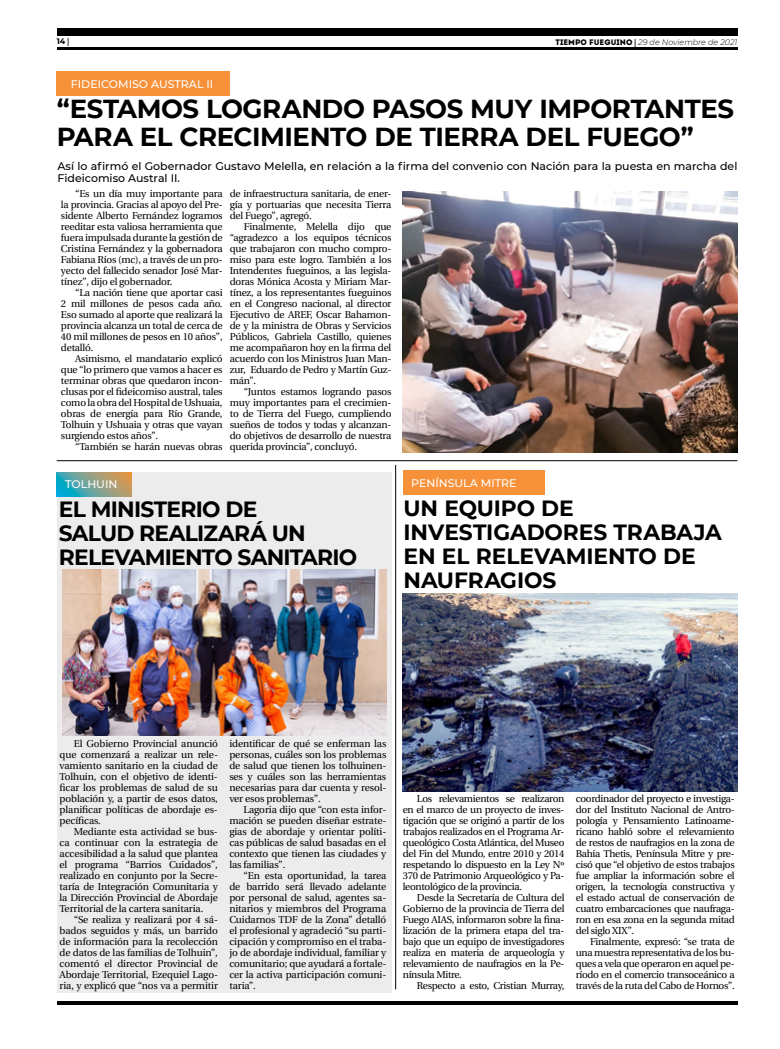
<style>
.page{position:relative;width:780px;height:1049px;background:#fff}
.page>*{position:absolute;margin:0;border:0;box-sizing:border-box;transform-origin:0 0}
.t1{font:700 26px/28px "Montserrat";letter-spacing:-.015em;color:#000}
.t2{font:700 22px/24px "Montserrat";letter-spacing:-.015em;color:#000}
.t3{font:700 22px/24px "Montserrat";letter-spacing:-.035em;color:#000}
.t4{font:500 11px/12px "Montserrat";color:#000}
.t5{font:500 11px "Montserrat";color:#fff}
.t6{font:10px/11px "Utopia";letter-spacing:-.02em;color:#000;text-align:justify}
.t7{font:italic 300 8px "Montserrat";color:#000}
.t8{font:700 8px "Montserrat";color:#000}
.s1{font-family:"Utopia"}
.s2{font-family:"Intro";font-weight:400;font-style:normal}
.s3{font-family:"Utopia";font-weight:700;font-style:normal}
</style>
<div class="page">
<hr style="left:57px;top:48px;width:680px;height:2px;background:#000">
<div style="left:57px;top:28px;width:680px;height:7px;background:#000"></div>
<hr style="left:57px;top:1001px;width:680px;height:4px;background:#000">
<div style="left:403px;top:471px;width:141px;height:24px;background:#f79139"></div>
<div style="left:57px;top:72px;width:173px;height:24px;background:#f79139"></div>
<img style="left:403px;top:191px;width:334px;height:261px">
<hr style="left:57px;top:460px;width:680px;height:1px;background:#000">
<hr style="left:395px;top:465px;width:1px;height:524px;background:#000">
<div style="left:57px;top:472px;width:334px;height:520px;background:#ececed"></div>
<svg style="left:57px;top:472px;width:75px;height:24px;background:#7ba18f"></svg>
<img style="left:62px;top:570px;width:324px;height:166px">
<img style="left:403px;top:594px;width:334px;height:197px">
<p class="t8" style="left:57px;top:35px;width:14px">14 <span class="s1">|</span></p>
<p class="t7" style="left:555px;top:36px;width:183px"><span class="s2">TIEMPO FUEGUINO</span> <span class="s3">|</span> 29 de Noviembre de 2021</p>
<p class="t5" style="left:71px;top:76px;width:144px">FIDEICOMISO AUSTRAL II</p>
<h1 class="t1" style="left:57px;top:94px;width:679px">“ESTAMOS LOGRANDO PASOS MUY IMPORTANTES<br>PARA EL CRECIMIENTO DE TIERRA DEL FUEGO”</h1>
<p class="t4" style="left:58px;top:160px;width:681px">Así lo afirmó el Gobernador Gustavo Melella, en relación a la firma del convenio con Nación para la puesta en marcha del<br>Fideicomiso Austral II.</p>
<p class="t6" style="left:61px;top:188px;width:163px;text-indent:14px">“Es un día muy importante para la provincia. Gracias al apoyo del Pre&shy;sidente Alberto Fernández logramos reeditar esta valiosa herramienta que fuera impulsada durante la gestión de Cristina Fernández y la gobernadora Fabiana Ríos (mc), a través de un pro&shy;yecto del fallecido senador José Mar&shy;tínez”, dijo el gobernador.</p>
<p class="t6" style="left:61px;top:287px;width:163px;text-indent:14px">“La nación tiene que aportar casi 2 mil millones de pesos cada año.<br>Eso sumado al aporte que realizará la provincia alcanza un total de cerca de 40 mil millones de pesos en 10 años”, detalló.</p>
<p class="t6" style="left:61px;top:353px;width:163px;text-indent:14px">Asimismo, el mandatario explicó que “lo primero que vamos a hacer es terminar obras que quedaron incon&shy;clusas por el fideicomiso austral, tales como la obra del Hospital de Ushuaia, obras de energía para Río Grande, Tolhuin y Ushuaia y otras que vayan surgiendo estos años”.</p>
<p class="t6" style="left:75px;top:441px;width:149px">“También se harán nuevas obras</p>
<p class="t6" style="left:230px;top:188px;width:163px">de infraestructura sanitaria, de ener&shy;gía y portuarias que necesita Tierra del Fuego”, agregó.</p>
<p class="t6" style="left:230px;top:221px;width:163px;text-indent:14px">Finalmente, Melella dijo que “agradezco a los equipos técnicos que trabajaron con mucho compro&shy;miso para este logro. También a los Intendentes fueguinos, a las legisla&shy;doras Mónica Acosta y Miriam Mar&shy;tínez, a los representantes fueguinos en el Congreso nacional, al director Ejecutivo de AREF, Oscar Bahamon&shy;de y la ministra de Obras y Servicios Públicos, Gabriela Castillo, quienes me acompañaron hoy en la firma del acuerdo con los Ministros Juan Man&shy;zur, Eduardo de Pedro y Martín Guz&shy;mán”.</p>
<p class="t6" style="left:230px;top:386px;width:163px;text-indent:14px">“Juntos estamos logrando pasos muy importantes para el crecimien&shy;to de Tierra del Fuego, cumpliendo sueños de todos y todas y alcanzan&shy;do objetivos de desarrollo de nuestra querida provincia”, concluyó.</p>
<p class="t5" style="left:65px;top:477px;width:54px">TOLHUIN</p>
<p class="t5" style="left:411px;top:475px;width:107px">PENÍNSULA MITRE</p>
<p class="t5" style="left:403px;top:476px;width:75px">RÍO GRANDE</p>
<h2 class="t3" style="left:59px;top:496px;width:300px">EL MINISTERIO DE<br>SALUD REALIZARÁ UN<br>RELEVAMIENTO SANITARIO</h2>
<h2 class="t2" style="left:403px;top:495px;width:320px">UN EQUIPO DE<br>INVESTIGADORES TRABAJA<br>EN EL RELEVAMIENTO DE<br>NAUFRAGIOS</h2>
<p class="t6" style="left:60px;top:738px;width:160px;text-indent:14px">El Gobierno Provincial anunció que comenzará a realizar un rele&shy;vamiento sanitario en la ciudad de Tolhuin, con el objetivo de identi&shy;ficar los problemas de salud de su población y, a partir de esos datos, planificar políticas de abordaje es&shy;pecíficas.</p>
<p class="t6" style="left:60px;top:826px;width:160px;text-indent:14px">Mediante esta actividad se bus&shy;ca continuar con la estrategia de accesibilidad a la salud que plantea el programa “Barrios Cuidados”, realizado en conjunto por la Secre&shy;taría de Integración Comunitaria y la Dirección Provincial de Abordaje Territorial de la cartera sanitaria.</p>
<p class="t6" style="left:60px;top:914px;width:160px;text-indent:14px">“Se realiza y realizará por 4 sá&shy;bados seguidos y más, un barrido de información para la recolección de datos de las familias de Tolhuin”, comentó el director Provincial de Abordaje Territorial, Ezequiel Lago&shy;ria, y explicó que “nos va a permitir</p>
<p class="t6" style="left:229px;top:738px;width:158px">identificar de qué se enferman las personas, cuáles son los problemas de salud que tienen los tolhuinen&shy;ses y cuáles son las herramientas necesarias para dar cuenta y resol&shy;ver esos problemas”.</p>
<p class="t6" style="left:229px;top:804px;width:158px;text-indent:14px">Lagoria dijo que “con esta infor&shy;mación se pueden diseñar estrate&shy;gias de abordaje y orientar políti&shy;cas públicas de salud basadas en el contexto que tienen las ciudades y las familias”.</p>
<p class="t6" style="left:229px;top:870px;width:158px;text-indent:14px">“En esta oportunidad, la tarea de barrido será llevado adelante por personal de salud, agentes sa&shy;nitarios y miembros del Programa Cuidarnos TDF de la Zona” detalló el profesional y agradeció “su parti&shy;cipación y compromiso en el traba&shy;jo de abordaje individual, familiar y comunitario; que ayudará a fortale&shy;cer la activa participación comuni&shy;taria”.</p>
<p class="t6" style="left:403px;top:793px;width:163px;text-indent:14px">Los relevamientos se realizaron en el marco de un proyecto de inves&shy;tigación que se originó a partir de los trabajos realizados en el Programa Ar&shy;queológico Costa Atlántica, del Museo del Fin del Mundo, entre 2010 y 2014 respetando lo dispuesto en la Ley Nº 370 de Patrimonio Arqueológico y Pa&shy;leontológico de la provincia.</p>
<p class="t6" style="left:403px;top:892px;width:163px;text-indent:14px">Desde la Secretaría de Cultura del Gobierno de la provincia de Tierra del Fuego AIAS, informaron sobre la fina&shy;lización de la primera etapa del tra&shy;bajo que un equipo de investigadores realiza en materia de arqueología y relevamiento de naufragios en la Pe&shy;nínsula Mitre.</p>
<p class="t6" style="left:417px;top:980px;width:149px">Respecto a esto, Cristian Murray,</p>
<p class="t6" style="left:576px;top:793px;width:160px">coordinador del proyecto e investiga&shy;dor del Instituto Nacional de Antro&shy;pología y Pensamiento Latinoame&shy;ricano habló sobre el relevamiento de restos de naufragios en la zona de Bahía Thetis, Península Mitre y pre&shy;cisó que “el objetivo de estos trabajos fue ampliar la información sobre el origen, la tecnología constructiva y el estado actual de conservación de cuatro embarcaciones que naufraga&shy;ron en esa zona en la segunda mitad del siglo XIX”.</p>
<p class="t6" style="left:576px;top:936px;width:160px;text-indent:14px">Finalmente, expresó: “se trata de una muestra representativa de los bu&shy;ques a vela que operaron en aquel pe&shy;ríodo en el comercio transoceánico a través de la ruta del Cabo de Hornos”.</p>
</div>
